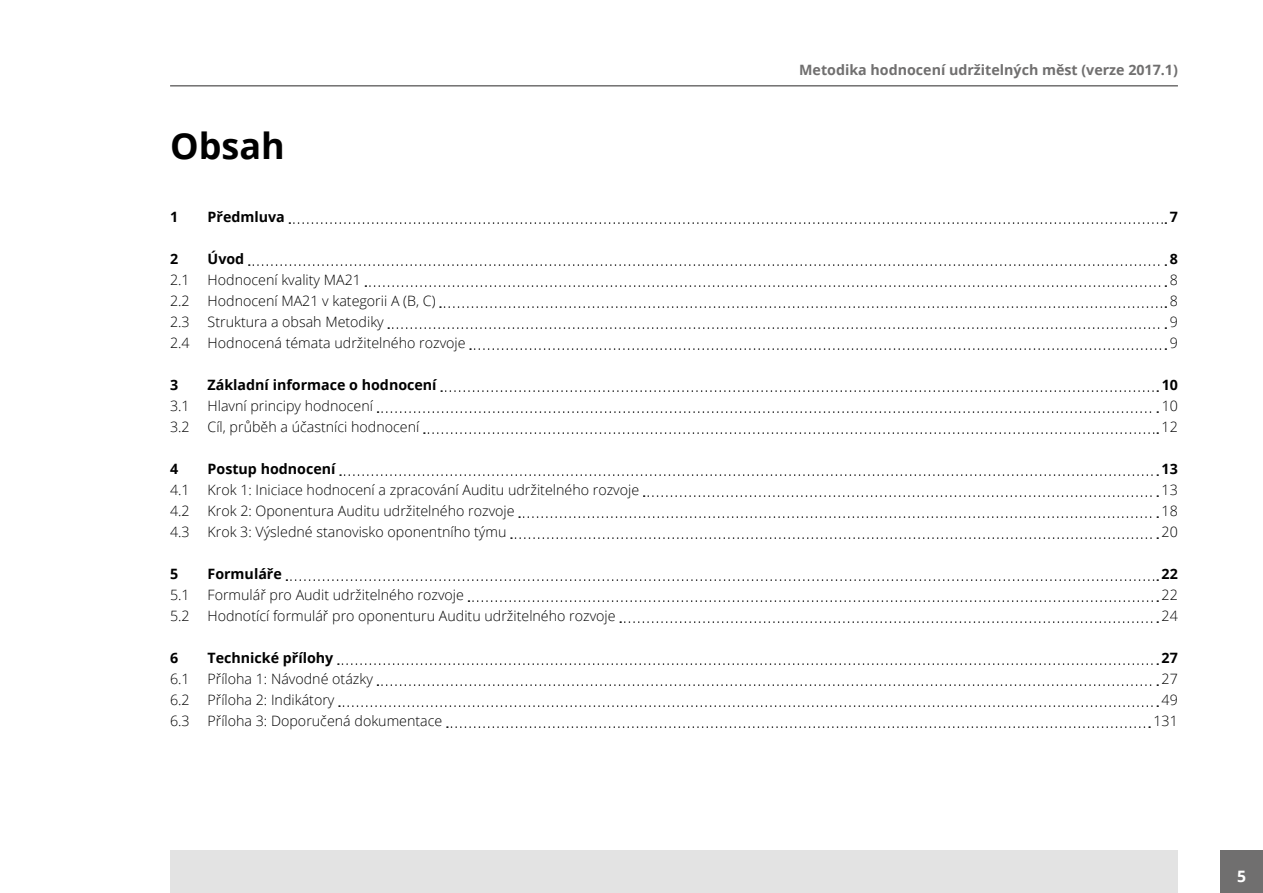
<style>
.page{position:relative;width:1263px;height:893px;background:#fff}
.page>*{position:absolute;margin:0;border:0;box-sizing:border-box;transform-origin:0 0}
.t1{font:700 36px "Open Sans";color:#000}
.t2{font:700 15.75px "Open Sans";color:#fff}
.t3{font:300 14.25px "Open Sans";color:#000}
.t4{font:700 14.25px "Open Sans";color:#000}
.t5{font:700 14.25px "Open Sans";color:#706f6f}
</style>
<div class="page">
<div style="left:170px;top:850px;width:1008px;height:43px;background:#e3e3e3"></div>
<div style="left:1220px;top:850px;width:43px;height:43px;background:#706f6f"></div>
<hr style="left:170px;top:85px;width:1008px;height:2px;background:#706f6f">
<svg style="left:289px;top:222px;width:877px;height:2px"></svg>
<svg style="left:249px;top:264px;width:917px;height:2px"></svg>
<svg style="left:365px;top:285px;width:801px;height:2px"></svg>
<svg style="left:440px;top:306px;width:726px;height:2px"></svg>
<svg style="left:388px;top:327px;width:778px;height:2px"></svg>
<svg style="left:470px;top:348px;width:696px;height:2px"></svg>
<svg style="left:441px;top:390px;width:717px;height:2px"></svg>
<svg style="left:377px;top:411px;width:781px;height:2px"></svg>
<svg style="left:424px;top:432px;width:734px;height:2px"></svg>
<svg style="left:340px;top:474px;width:818px;height:2px"></svg>
<svg style="left:644px;top:495px;width:514px;height:2px"></svg>
<svg style="left:519px;top:516px;width:639px;height:2px"></svg>
<svg style="left:511px;top:537px;width:647px;height:2px"></svg>
<svg style="left:286px;top:579px;width:872px;height:2px"></svg>
<svg style="left:468px;top:600px;width:690px;height:2px"></svg>
<svg style="left:620px;top:621px;width:538px;height:2px"></svg>
<svg style="left:338px;top:663px;width:820px;height:2px"></svg>
<svg style="left:377px;top:684px;width:781px;height:2px"></svg>
<svg style="left:339px;top:705px;width:819px;height:2px"></svg>
<svg style="left:447px;top:726px;width:703px;height:2px"></svg>
<h1 class="t1" style="left:170px;top:121px;width:116px">Obsah</h1>
<p class="t5" style="left:799px;top:60px;width:380px">Metodika hodnocení udržitelných měst (verze 2017.1)</p>
<p class="t4" style="left:170px;top:207px;width:10px">1</p>
<p class="t4" style="left:208px;top:207px;width:79px">Předmluva</p>
<p class="t4" style="left:1170px;top:207px;width:10px">7</p>
<p class="t4" style="left:170px;top:249px;width:10px">2</p>
<p class="t4" style="left:208px;top:249px;width:38px">Úvod</p>
<p class="t4" style="left:1170px;top:249px;width:10px">8</p>
<p class="t3" style="left:170px;top:270px;width:21px">2.1</p>
<p class="t3" style="left:208px;top:270px;width:155px">Hodnocení kvality MA21</p>
<p class="t3" style="left:1170px;top:270px;width:10px">8</p>
<p class="t3" style="left:170px;top:291px;width:21px">2.2</p>
<p class="t3" style="left:208px;top:291px;width:229px">Hodnocení MA21 v kategorii A (B, C)</p>
<p class="t3" style="left:1170px;top:291px;width:10px">8</p>
<p class="t3" style="left:170px;top:312px;width:21px">2.3</p>
<p class="t3" style="left:208px;top:312px;width:178px">Struktura a obsah Metodiky</p>
<p class="t3" style="left:1170px;top:312px;width:10px">9</p>
<p class="t3" style="left:170px;top:333px;width:21px">2.4</p>
<p class="t3" style="left:208px;top:333px;width:259px">Hodnocená témata udržitelného rozvoje</p>
<p class="t3" style="left:1170px;top:333px;width:10px">9</p>
<p class="t4" style="left:170px;top:375px;width:10px">3</p>
<p class="t4" style="left:208px;top:375px;width:231px">Základní informace o hodnocení</p>
<p class="t4" style="left:1162px;top:375px;width:18px">10</p>
<p class="t3" style="left:170px;top:396px;width:21px">3.1</p>
<p class="t3" style="left:208px;top:396px;width:167px">Hlavní principy hodnocení</p>
<p class="t3" style="left:1162px;top:396px;width:18px">10</p>
<p class="t3" style="left:170px;top:417px;width:21px">3.2</p>
<p class="t3" style="left:208px;top:417px;width:213px">Cíl, průběh a účastníci hodnocení</p>
<p class="t3" style="left:1162px;top:417px;width:18px">12</p>
<p class="t4" style="left:170px;top:459px;width:10px">4</p>
<p class="t4" style="left:208px;top:459px;width:129px">Postup hodnocení</p>
<p class="t4" style="left:1162px;top:459px;width:18px">13</p>
<p class="t3" style="left:170px;top:480px;width:21px">4.1</p>
<p class="t3" style="left:208px;top:480px;width:433px">Krok 1: Iniciace hodnocení a zpracování Auditu udržitelného rozvoje</p>
<p class="t3" style="left:1161px;top:480px;width:18px">13</p>
<p class="t3" style="left:170px;top:501px;width:21px">4.2</p>
<p class="t3" style="left:208px;top:501px;width:309px">Krok 2: Oponentura Auditu udržitelného rozvoje</p>
<p class="t3" style="left:1161px;top:501px;width:18px">18</p>
<p class="t3" style="left:170px;top:522px;width:21px">4.3</p>
<p class="t3" style="left:208px;top:522px;width:300px">Krok 3: Výsledné stanovisko oponentního týmu</p>
<p class="t3" style="left:1161px;top:522px;width:18px">20</p>
<p class="t4" style="left:170px;top:564px;width:10px">5</p>
<p class="t4" style="left:208px;top:564px;width:76px">Formuláře</p>
<p class="t4" style="left:1161px;top:564px;width:18px">22</p>
<p class="t3" style="left:170px;top:585px;width:21px">5.1</p>
<p class="t3" style="left:207px;top:585px;width:258px">Formulář pro Audit udržitelného rozvoje</p>
<p class="t3" style="left:1161px;top:585px;width:18px">22</p>
<p class="t3" style="left:170px;top:606px;width:21px">5.2</p>
<p class="t3" style="left:207px;top:606px;width:410px">Hodnotící formulář pro oponenturu Auditu udržitelného rozvoje</p>
<p class="t3" style="left:1161px;top:606px;width:18px">24</p>
<p class="t4" style="left:170px;top:648px;width:10px">6</p>
<p class="t4" style="left:207px;top:648px;width:127px">Technické přílohy</p>
<p class="t4" style="left:1161px;top:648px;width:18px">27</p>
<p class="t3" style="left:170px;top:669px;width:21px">6.1</p>
<p class="t3" style="left:207px;top:669px;width:167px">Příloha 1: Návodné otázky</p>
<p class="t3" style="left:1161px;top:669px;width:18px">27</p>
<p class="t3" style="left:170px;top:690px;width:21px">6.2</p>
<p class="t3" style="left:207px;top:690px;width:128px">Příloha 2: Indikátory</p>
<p class="t3" style="left:1161px;top:690px;width:18px">49</p>
<p class="t3" style="left:170px;top:711px;width:21px">6.3</p>
<p class="t3" style="left:207px;top:711px;width:236px">Příloha 3: Doporučená dokumentace</p>
<p class="t3" style="left:1153px;top:711px;width:26px">131</p>
<p class="t2" style="left:1237px;top:865px;width:10px">5</p>
</div>
